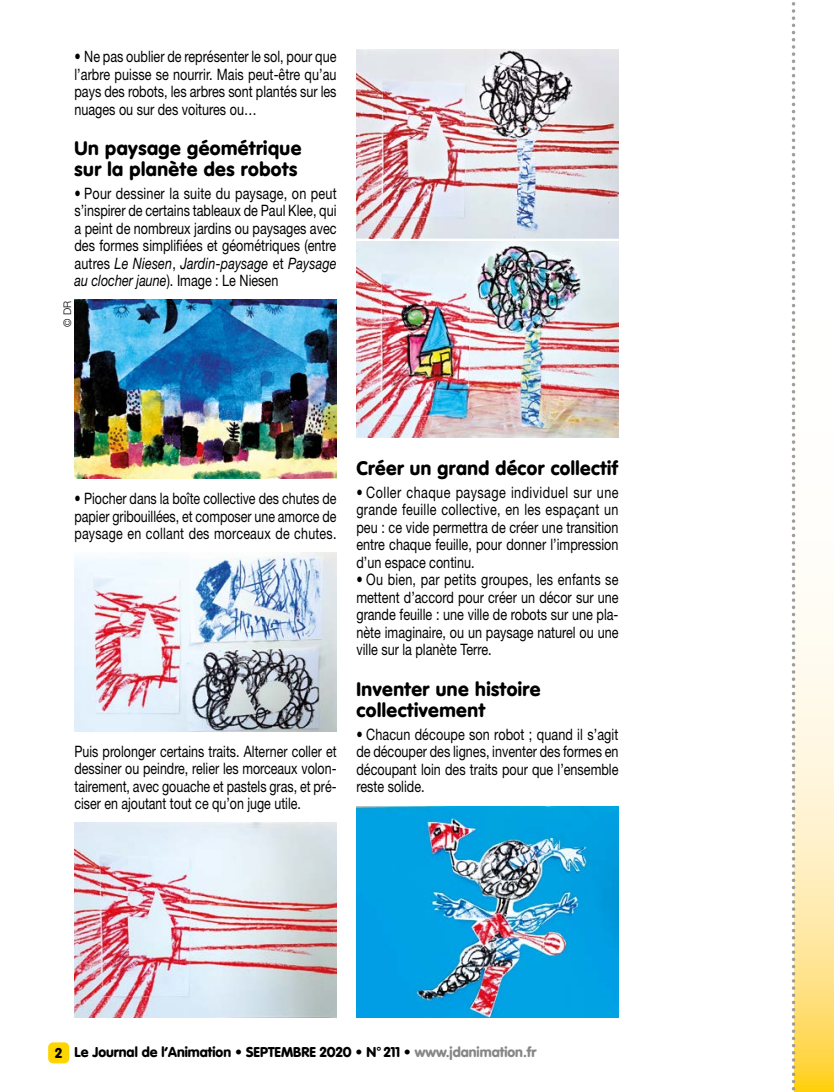
<style>
.page{position:relative;width:834px;height:1092px;background:#fff}
.page>*{position:absolute;margin:0;border:0;box-sizing:border-box;transform-origin:0 0}
.t1{font:900 19.25px/21px "VAG Rounded";letter-spacing:.025em;color:#000}
.t2{font:15.75px/17.5px "Helvetica Neue";color:#000;text-align:justify;scale:.8 1}
.t3{font:15.75px/17.5px "Helvetica Neue";color:#000;text-align:justify;scale:.79 1}
.t4{font:900 14px "VAG Rounded";color:#000}
.t5{font:300 10.5px "Helvetica Neue";color:#000}
.s1{font-style:italic}
.s2{color:#878787}
</style>
<div class="page">
<div style="left:48px;top:1042px;width:21px;height:21px;background:#ffd500;border-radius:5px"></div>
<svg style="left:795px;top:3px;width:38px;height:1088px"></svg>
<svg style="left:791px;top:2px;width:4px;height:1090px"></svg>
<img style="left:74px;top:299px;width:262px;height:180px">
<img style="left:74px;top:552px;width:262px;height:179px">
<img style="left:74px;top:822px;width:262px;height:195px">
<img style="left:356px;top:50px;width:262px;height:188px">
<img style="left:356px;top:242px;width:262px;height:196px">
<img style="left:356px;top:806px;width:262px;height:211px">
<p class="t2" style="left:74px;top:47px;width:329px">• Ne pas oublier de représenter le sol, pour que l’arbre puisse se nourrir. Mais peut-être qu’au pays des robots, les arbres sont plantés sur les nuages ou sur des voitures ou…</p>
<p class="t1" style="left:74px;top:139px;width:228px">Un paysage géométrique sur la planète des robots</p>
<p class="t2" style="left:74px;top:184px;width:329px">• Pour dessiner la suite du paysage, on peut s’inspirer de certains tableaux de Paul Klee, qui a peint de nombreux jardins ou paysages avec des formes simplifiées et géométriques (entre autres <span class="s1">Le Niesen</span>, <span class="s1">Jardin-paysage</span> et <span class="s1">Paysage au clocher jaune</span>). Image : Le Niesen</p>
<p class="t5" style="left:61px;top:326px;width:27px;rotate:-90deg">© DR</p>
<p class="t3" style="left:74px;top:489px;width:333px">• Piocher dans la boîte collective des chutes de papier gribouillées, et composer une amorce de paysage en collant des morceaux de chutes.</p>
<p class="t3" style="left:74px;top:742px;width:333px">Puis prolonger certains traits. Alterner coller et dessiner ou peindre, relier les morceaux volon&shy;tairement, avec gouache et pastels gras, et pré&shy;ciser en ajoutant tout ce qu’on juge utile.</p>
<p class="t1" style="left:356px;top:458px;width:263px">Créer un grand décor collectif</p>
<p class="t2" style="left:356px;top:483px;width:329px">• Coller chaque paysage individuel sur une grande feuille collective, en les espaçant un peu : ce vide permettra de créer une transition entre chaque feuille, pour donner l’impression d’un espace continu.</p>
<p class="t2" style="left:356px;top:570px;width:329px">• Ou bien, par petits groupes, les enfants se mettent d’accord pour créer un décor sur une grande feuille : une ville de robots sur une pla&shy;nète imaginaire, ou un paysage naturel ou une ville sur la planète Terre.</p>
<p class="t1" style="left:356px;top:679px;width:186px">Inventer une histoire collectivement</p>
<p class="t2" style="left:356px;top:725px;width:329px">• Chacun découpe son robot ; quand il s’agit de découper des lignes, inventer des formes en découpant loin des traits pour que l’ensemble reste solide.</p>
<p class="t4" style="left:55px;top:1043px;width:482px">2 Le Journal de l’Animation • SEPTEMBRE 2020 • N° 211 • <span class="s2">www.jdanimation.fr</span></p>
</div>
